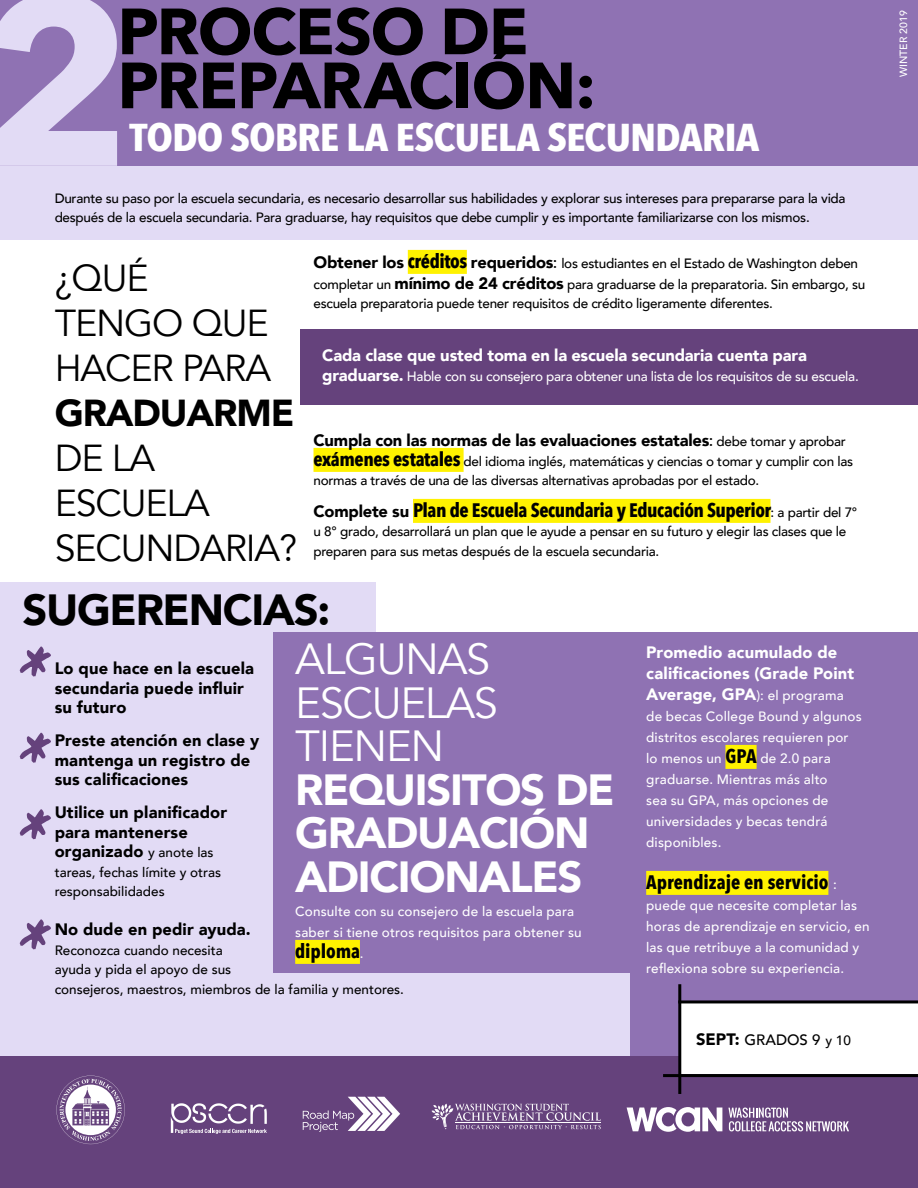
<style>
.page{position:relative;width:918px;height:1188px;background:#fff}
.page>*{position:absolute;margin:0;border:0;box-sizing:border-box;transform-origin:0 0}
.t1{font:700 238.5px "Avenir Next";color:#e2dbf5}
.t2{font:700 72px/76.5px "Daniel";color:#65427c}
.t3{font:700 64.5px/54px "Avenir Next";letter-spacing:-.015em;color:#000}
.t4{font:900 43.5px/43.5px "Avenir";letter-spacing:-.03em;color:#fff}
.t5{font:43.5px/43.5px "Avenir";letter-spacing:-.03em;color:#fff}
.t6{font:900 43.5px "Avenir";letter-spacing:-.03em;color:#000}
.t7{font:700 38.7px "Avenir Next Condensed";letter-spacing:-.025em;color:#fff;scale:1.12 1}
.t8{font:37.5px/45px "Avenir";letter-spacing:-.03em;color:#000}
.t9{font:900 37.5px "Avenir";letter-spacing:-.03em;color:#000}
.t10{font:700 19.5px "Avenir Next Condensed";letter-spacing:-.02em;color:#000}
.t11{font:900 16.5px/19.5px "Avenir";letter-spacing:.005em;color:#000}
.t12{font:900 16.5px/21px "Avenir";letter-spacing:-.005em;color:#fff}
.t13{font:500 15px "Avenir";color:#000}
.t14{font:500 13.5px/19.5px "Avenir";letter-spacing:-.02em;color:#000}
.t15{font:500 13.5px/21px "Avenir";letter-spacing:.015em;color:#fff}
.t16{font:500 13.5px/19.5px "Avenir";color:#000}
.t17{font:500 13.5px "Avenir";letter-spacing:-.02em;color:#fff}
.t18{font:500 10.5px "Avenir";color:#fff}
.s1{font-weight:900;font-size:16.5px}
.s2{font-family:"Avenir Next Condensed";font-weight:700;font-size:19.5px}
.s3{font-size:16.5px}
.s4{font-weight:500}
.s5{font-weight:500;font-size:13.5px}
.s6{font-family:"Avenir";font-weight:900;font-size:16.5px}
.s7{font-family:"Avenir";font-weight:500;font-size:13.5px}
.s8{font-family:"Avenir";font-weight:500;font-size:13.5px;color:#fff}
.s9{font-family:"Avenir Next Condensed";font-weight:700;font-size:19.5px;color:#000}
.s10{font-size:13.5px}
</style>
<div class="page">
<div style="left:0;top:583px;width:375px;height:484px;background:#e2dbf5"></div>
<div style="left:274px;top:632px;width:644px;height:435px;background:#8f72b3"></div>
<div style="left:166px;top:973px;width:463px;height:85px;background:#e2dbf5"></div>
<div style="left:0;top:1057px;width:918px;height:131px;background:#65427c"></div>
<div style="left:0;top:136px;width:918px;height:103px;background:#e2dbf5"></div>
<div style="left:0;top:0;width:918px;height:165px;background:#8f72b3"></div>
<div style="left:408px;top:250px;width:59px;height:24px;background:#fff200"></div>
<div style="left:314px;top:448px;width:150px;height:24px;background:#fff200"></div>
<div style="left:413px;top:499px;width:358px;height:24px;background:#fff200"></div>
<div style="left:725px;top:745px;width:32px;height:24px;background:#fff200"></div>
<div style="left:646px;top:871px;width:182px;height:24px;background:#fff200"></div>
<div style="left:295px;top:940px;width:65px;height:24px;background:#fff200"></div>
<div style="left:301px;top:329px;width:617px;height:76px;background:#65427c"></div>
<div style="left:682px;top:1001px;width:236px;height:73px;background:#fff"></div>
<hr style="left:678px;top:1000px;width:240px;height:3px;background:#000">
<hr style="left:678px;top:984px;width:3px;height:110px;background:#000">
<hr style="left:663px;top:1074px;width:255px;height:3px;background:#000">
<svg style="left:303px;top:1097px;width:97px;height:35px"></svg>
<svg style="left:627px;top:1107px;width:95px;height:25px"></svg>
<svg style="left:728px;top:1108px;width:121px;height:23px"></svg>
<svg style="left:432px;top:1104px;width:169px;height:25px"></svg>
<svg style="left:171px;top:1103px;width:96px;height:31px"></svg>
<svg style="left:56px;top:1076px;width:69px;height:68px"></svg>
<h1 class="t1" style="left:-21px;top:-124px;width:156px">2</h1>
<h3 class="t3" style="left:118px;top:4px;width:480px">PROCESO DE<br>PREPARACIÓN:</h3>
<h3 class="t7" style="left:130px;top:113px;width:564px">TODO SOBRE LA ESCUELA SECUNDARIA</h3>
<p class="t14" style="left:55px;top:187px;width:792px">Durante su paso por la escuela secundaria, es necesario desarrollar sus habilidades y explorar sus intereses para prepararse para la vida</p>
<p class="t14" style="left:55px;top:207px;width:757px">después de la escuela secundaria. Para graduarse, hay requisitos que debe cumplir y es importante familiarizarse con los mismos.</p>
<h3 class="t8" style="left:55px;top:256px;width:218px">¿QUÉ<br>TENGO QUE<br>HACER PARA</h3>
<h3 class="t9" style="left:55px;top:381px;width:241px">GRADUARME</h3>
<h3 class="t8" style="left:55px;top:436px;width:244px">DE LA<br>ESCUELA<br>SECUNDARIA?</h3>
<p class="t14" style="left:313px;top:252px;width:553px;line-height:21px"><span class="s1">Obtener los</span> <span class="s2">créditos</span> <span class="s1">requeridos</span><span class="s3">:</span> los estudiantes en el Estado de Washington deben completar un <span class="s1">mínimo de 24 créditos</span> para graduarse de la preparatoria. Sin embargo, su</p>
<p class="t14" style="left:314px;top:293px;width:461px">escuela preparatoria puede tener requisitos de crédito ligeramente diferentes.</p>
<p class="t12" style="left:322px;top:345px;width:486px">Cada clase que usted toma en la escuela secundaria cuenta para</p>
<p class="t17" style="left:322px;top:364px;width:538px"><span class="s1">graduarse.</span> Hable con su consejero para obtener una lista de los requisitos de su escuela.</p>
<p class="t11" style="left:314px;top:430px;width:534px">Cumpla con las normas de las evaluaciones estatales<span class="s4">:</span> <span class="s5">debe tomar y aprobar</span></p>
<p class="t14" style="left:313px;top:451px;width:541px"><span class="s2">exámenes estatales</span> del idioma inglés, matemáticas y ciencias o tomar y cumplir con las normas a través de una de las diversas alternativas aprobadas por el estado.</p>
<h3 class="t10" style="left:314px;top:498px;width:545px"><span class="s6">Complete su</span> Plan de Escuela Secundaria y Educación Superior<span class="s7">: a partir del 7°</span></h3>
<p class="t14" style="left:314px;top:521px;width:534px">u 8° grado, desarrollará un plan que le ayude a pensar en su futuro y elegir las clases que le preparen para sus metas después de la escuela secundaria.</p>
<h3 class="t6" style="left:22px;top:572px;width:309px">SUGERENCIAS:</h3>
<h3 class="t5" style="left:295px;top:638px;width:204px">ALGUNAS<br>ESCUELAS<br>TIENEN</h3>
<h3 class="t4" style="left:295px;top:767px;width:321px">REQUISITOS DE<br>GRADUACIÓN<br>ADICIONALES</h3>
<h2 class="t2" style="left:19px;top:645px;width:37px">*</h2>
<p class="t11" style="left:55px;top:658px;width:201px">Lo que hace en la escuela secundaria puede influir su futuro</p>
<p class="t11" style="left:55px;top:730px;width:206px">Preste atención en clase y mantenga un registro de sus calificaciones</p>
<p class="t11" style="left:55px;top:802px;width:174px">Utilice un planificador para mantenerse organizado <span class="s5">y anote las</span></p>
<p class="t16" style="left:55px;top:862px;width:168px">tareas, fechas límite y otras responsabilidades</p>
<p class="t11" style="left:55px;top:919px;width:198px">No dude en pedir ayuda.</p>
<p class="t16" style="left:55px;top:940px;width:351px">Reconozca cuando necesita<br>ayuda y pida el apoyo de sus<br>consejeros, maestros, miembros de la familia y mentores.</p>
<h2 class="t2" style="left:19px;top:731px;width:37px">* *</h2>
<p class="t15" style="left:295px;top:900px;width:288px">Consulte con su consejero de la escuela para saber si tiene otros requisitos para obtener su</p>
<h3 class="t10" style="left:295px;top:939px;width:70px">diploma<span class="s8">.</span></h3>
<h2 class="t2" style="left:19px;top:918px;width:37px">*</h2>
<p class="t12" style="left:646px;top:641px;width:210px">Promedio acumulado de calificaciones (Grade Point</p>
<p class="t15" style="left:646px;top:684px;width:217px"><span class="s1">Average, GPA</span>): el programa de becas College Bound y algunos distritos escolares requieren por lo menos un <span class="s9">GPA</span> de 2.0 para graduarse. Mientras más alto<br>sea su GPA, más opciones de universidades y becas tendrá disponibles.</p>
<h3 class="t10" style="left:646px;top:870px;width:192px">Aprendizaje en servicio <span class="s8">:</span></h3>
<p class="t15" style="left:646px;top:894px;width:225px">puede que necesite completar las horas de aprendizaje en servicio, en las que retribuye a la comunidad y reflexiona sobre su experiencia.</p>
<p class="t13" style="left:696px;top:1027px;width:156px"><span class="s1">SEPT:</span> GRADOS 9 <span class="s10">y 10</span></p>
<p class="t18" style="left:894px;top:77px;width:68px;rotate:-90deg">WINTER 2019</p>
</div>
